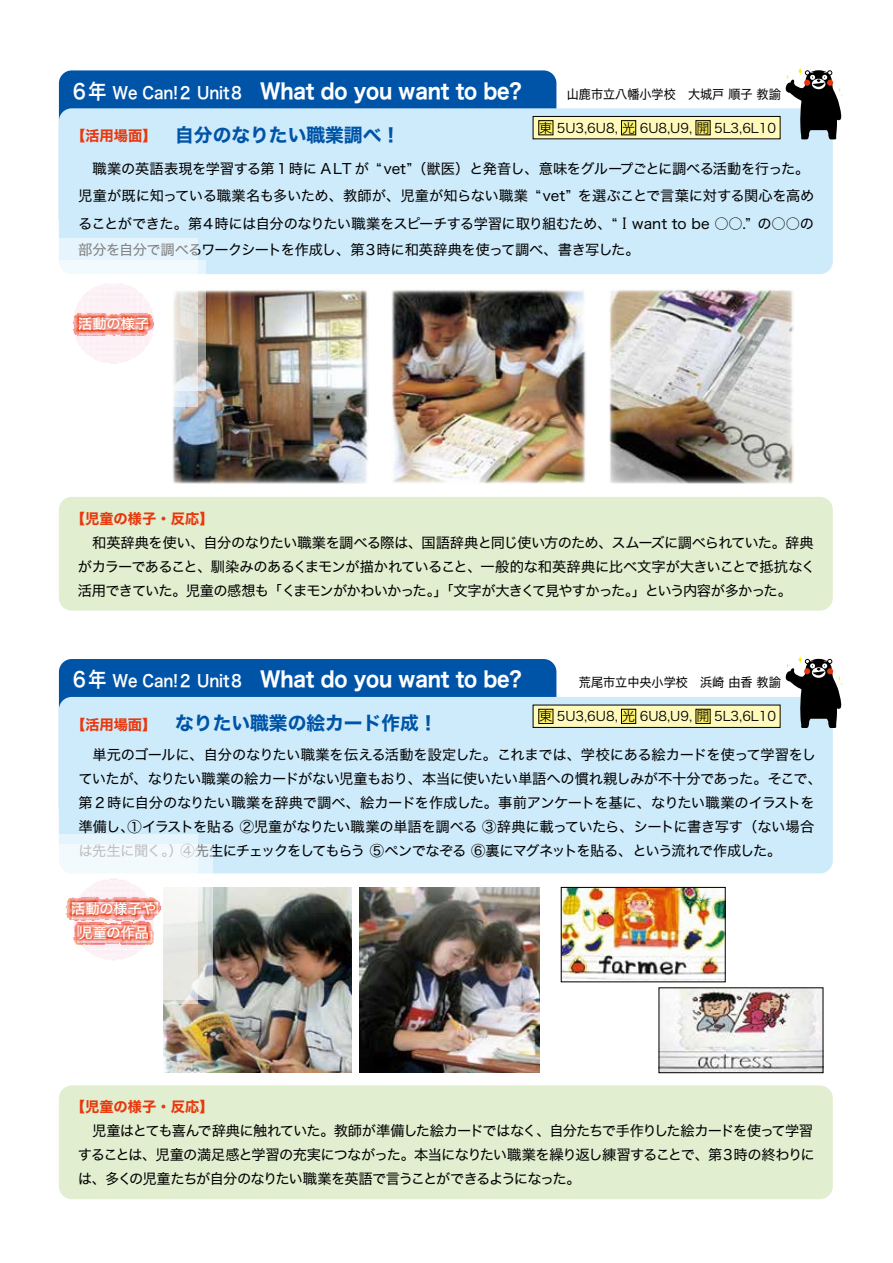
<style>
.page{position:relative;width:893px;height:1263px;background:#fff}
.page>*{position:absolute;margin:0;border:0;box-sizing:border-box;transform-origin:0 0}
.t1{font:21px "Hira Kaku Std W7";letter-spacing:-.005em;color:#fff;scale:.9 1}
.t2{font:20.55px "Hira Kaku Std W6";color:#fff;scale:.9 1}
.t3{font:18.75px "Hira Kaku Std W7";color:#0054a7}
.t4{font:16.5px "Hira Kaku Std W6";letter-spacing:-.01em;color:#fff;scale:.9 1}
.t5{font:14.25px/24px "Hira Kaku Std W4";letter-spacing:-.04em;color:#000}
.t6{font:14.25px "Hira Kaku Std W7";letter-spacing:.005em;color:#e8380d}
.t7{font:14.25px "Hira Kaku Std W4";letter-spacing:-.01em;color:#000}
.t8{font:14.25px "Hira Kaku Std W4";letter-spacing:-.015em;color:#000}
.t9{font:14.25px/24px "Hira Kaku Std W5";color:#fff;text-align:center}
.t10{font:13.05px "Hira Kaku Std W3";color:#000}
.t11{font:12.75px "Hira Kaku Std W4";color:#000;scale:.95 1}
.s1{font-family:"Bell Gothic Std";font-weight:700;font-size:15.6px}
</style>
<div class="page">
<div style="left:59px;top:70px;width:497px;height:162px;background:#0054a7;border-radius:13px"></div>
<div style="left:59px;top:108px;width:774px;height:166px;background:#ceebfb;border-radius:13px"></div>
<div style="left:59px;top:497px;width:774px;height:114px;background:#e1eecf;border-radius:13px"></div>
<img style="left:172px;top:290px;width:197px;height:194px">
<img style="left:391px;top:290px;width:195px;height:194px">
<img style="left:608px;top:289px;width:186px;height:195px">
<svg style="left:785px;top:67px;width:58px;height:72px"></svg>
<img style="left:59px;top:239px;width:139px;height:168px">
<img style="left:59px;top:260px;width:147px;height:131px">
<div style="left:533px;top:116px;width:247px;height:23px;background:#fffabc"></div>
<div style="left:533px;top:116px;width:247px;height:23px;border:1px solid #000"></div>
<div style="left:539px;top:121px;width:14px;height:14px;background:#fff462"></div>
<div style="left:538px;top:120px;width:15px;height:15px;border:1px solid #000"></div>
<div style="left:621px;top:121px;width:15px;height:14px;background:#fff462"></div>
<div style="left:621px;top:120px;width:15px;height:15px;border:1px solid #000"></div>
<div style="left:696px;top:121px;width:14px;height:14px;background:#fff462"></div>
<div style="left:696px;top:120px;width:14px;height:15px;border:1px solid #000"></div>
<div style="left:59px;top:659px;width:497px;height:162px;background:#0054a7;border-radius:13px"></div>
<div style="left:59px;top:697px;width:774px;height:176px;background:#ceebfb;border-radius:13px"></div>
<div style="left:59px;top:1085px;width:774px;height:114px;background:#e1eecf;border-radius:13px"></div>
<img style="left:164px;top:887px;width:188px;height:186px">
<img style="left:359px;top:887px;width:181px;height:186px">
<img style="left:563px;top:889px;width:160px;height:91px">
<div style="left:561px;top:887px;width:164px;height:95px;border:1px solid #000"></div>
<img style="left:661px;top:989px;width:160px;height:82px">
<div style="left:659px;top:987px;width:164px;height:86px;border:1px solid #000"></div>
<svg style="left:785px;top:655px;width:58px;height:73px"></svg>
<img style="left:59px;top:835px;width:139px;height:168px">
<img style="left:59px;top:844px;width:154px;height:155px">
<div style="left:533px;top:705px;width:247px;height:22px;background:#fffabc"></div>
<div style="left:533px;top:705px;width:247px;height:23px;border:1px solid #000"></div>
<div style="left:539px;top:709px;width:14px;height:14px;background:#fff462"></div>
<div style="left:538px;top:709px;width:15px;height:15px;border:1px solid #000"></div>
<div style="left:621px;top:709px;width:15px;height:14px;background:#fff462"></div>
<div style="left:621px;top:709px;width:15px;height:15px;border:1px solid #000"></div>
<div style="left:696px;top:709px;width:14px;height:14px;background:#fff462"></div>
<div style="left:696px;top:709px;width:14px;height:15px;border:1px solid #000"></div>
<h2 class="t2" style="left:70px;top:75px;width:42px">６年</h2>
<p class="t6" style="left:71px;top:125px;width:87px">【活用場面【</p>
<h1 class="t1" style="left:260px;top:74px;width:292px">What do you want to be?</h1>
<p class="t4" style="left:113px;top:80px;width:148px">We Can ２! Unit８</p>
<h3 class="t3" style="left:175px;top:120px;width:227px">自分のなりたい職業調べ！</h3>
<p class="t11" style="left:567px;top:84px;width:227px">山鹿市立八幡小学校　大城戸順子教諭</p>
<p class="t10" style="left:539px;top:118px;width:238px">東 5U3,6U8, 光 6U8,U9, 開 5L3,6L10</p>
<p class="t7" style="left:78px;top:158px;width:292px">　職業の英語表現を学習する第１時に ALT が</p>
<p class="t5" style="left:376px;top:157px;width:435px">“vet”（獣医）と発音し、意味をグループごとに調べる活動を行った。</p>
<p class="t5" style="left:78px;top:183px;width:737px;line-height:27px">児童が既に知っている職業名も多いため、教師が、児童が知らない職業<br>ることができた。第４時には自分のなりたい職業をスピーチする学習に取り組むため、“ <span class="s1">I</span> want to be ○○ ”. の○○の部分を自分で調べるワークシートを作成し、第３時に和英辞典を使って調べ、書き写した。</p>
<p class="t8" style="left:578px;top:185px;width:238px">を選ぶことで言葉に対する関心を高め</p>
<p class="t5" style="left:535px;top:184px;width:37px">“vet”</p>
<p class="t9" style="left:78px;top:312px;width:73px">活動の様子</p>
<p class="t6" style="left:71px;top:507px;width:144px">【児童の様子・反応【</p>
<p class="t5" style="left:78px;top:530px;width:739px;text-align:justify">　和英辞典を使い、自分のなりたい職業を調べる際は、国語辞典と同じ使い方のため、スムーズに調べられていた。辞典がカラーであること、馴染みのあるくまモンが描かれていること、一般的な和英辞典に比べ文字が大きいことで抵抗なく活用できていた。児童の感想も「くまモンがかわいかった。」「文字が大きくて見やすかった。」という内容が多かった。</p>
<h2 class="t2" style="left:70px;top:664px;width:42px">６年</h2>
<p class="t6" style="left:71px;top:713px;width:87px">【活用場面【</p>
<p class="t5" style="left:78px;top:743px;width:745px">　単元のゴールに、自分のなりたい職業を伝える活動を設定した。これまでは、学校にある絵カードを使って学習をしていたが、なりたい職業の絵カードがない児童もおり、本当に使いたい単語への慣れ親しみが不十分であった。そこで、第２時に自分のなりたい職業を辞典で調べ、絵カードを作成した。事前アンケートを基に、なりたい職業のイラストを準備し、①イラストを貼る ②児童がなりたい職業の単語を調べる ③辞典に載っていたら、シートに書き写す（ない場合は先生に聞く。）④先生にチェックをしてもらう ⑤ペンでなぞる ⑥裏にマグネットを貼る、という流れで作成した。</p>
<h1 class="t1" style="left:260px;top:663px;width:292px">What do you want to be?</h1>
<p class="t4" style="left:113px;top:668px;width:148px">We Can ２! Unit８</p>
<p class="t11" style="left:579px;top:673px;width:214px">荒尾市立中央小学校　浜崎由香教諭</p>
<h3 class="t3" style="left:175px;top:708px;width:264px">なりたい職業の絵カード作成!</h3>
<p class="t10" style="left:539px;top:707px;width:238px">東 5U3,6U8, 光 6U8,U9, 開 5L3,6L10</p>
<p class="t9" style="left:71px;top:896px;width:87px">活動の様子や児童の作品</p>
<p class="t6" style="left:71px;top:1096px;width:144px">【児童の様子・反応【</p>
<p class="t5" style="left:78px;top:1119px;width:738px;text-align:justify">　児童はとても喜んで辞典に触れていた。教師が準備した絵カードではなく、自分たちで手作りした絵カードを使って学習することは、児童の満足感と学習の充実につながった。本当になりたい職業を繰り返し練習することで、第３時の終わりには、多くの児童たちが自分のなりたい職業を英語で言うことができるようになった。</p>
</div>
